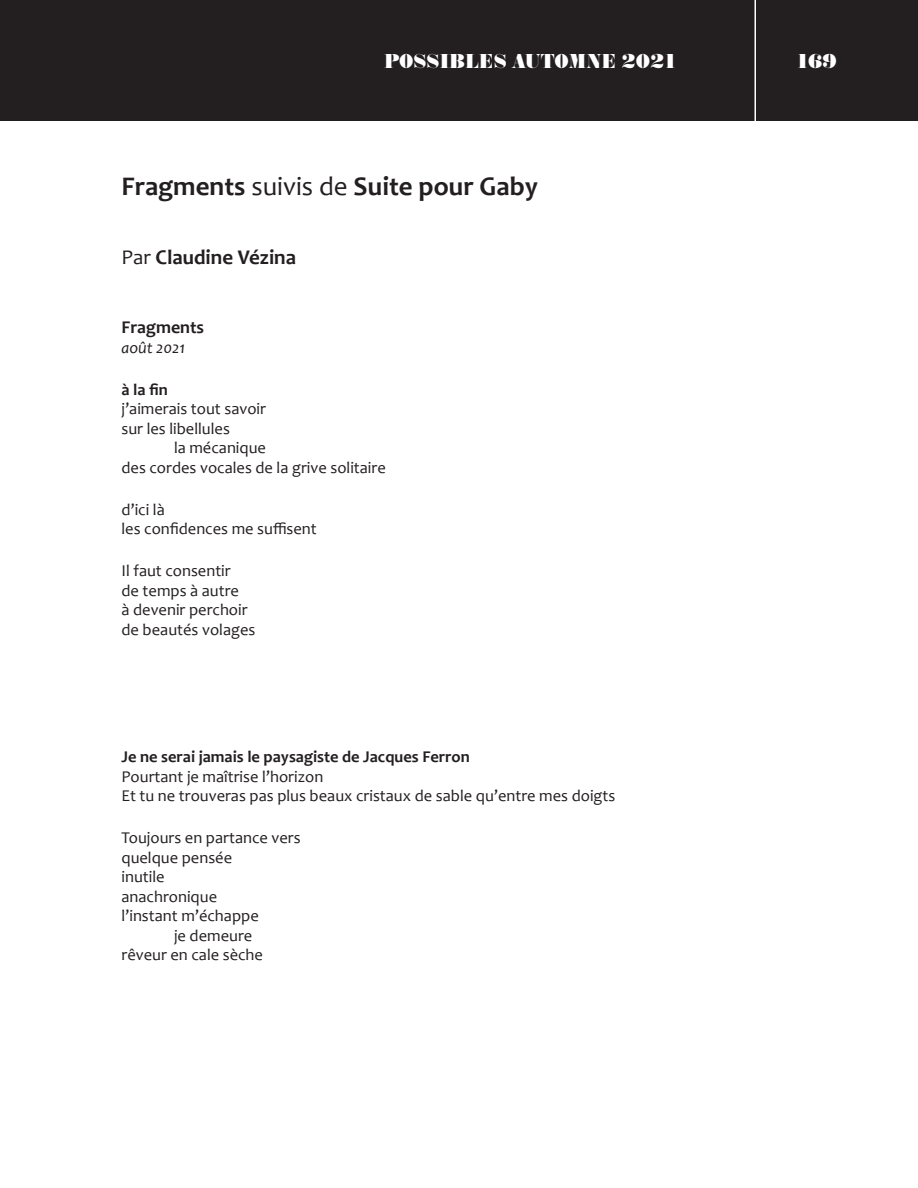
<style>
.page{position:relative;width:918px;height:1188px;background:#fff}
.page>*{position:absolute;margin:0;border:0;box-sizing:border-box;transform-origin:0 0}
.Titre_poésie{font:700 27px "Candara";color:#231f20}
.t1{font:800 21px "Annlie LT";color:#fff}
.Auteur_poésie{font:700 21px "Candara";color:#231f20}
.Sous-titre_poésie{font:700 18px "Candara";color:#231f20}
.Corps_poésie{font:16.5px "Candara";color:#231f20}
.Corps_poésie_plus{font:700 16.5px "Candara";color:#231f20}
.Corps_poésie_plus-2{font:16.5px "Candara";color:#231f20}
.Corps_poésie-2{font:italic 16.5px "Candara";color:#231f20}
.s1{font-weight:400}
</style>
<div class="page">
<div style="left:0;top:0;width:918px;height:122px;background:#231f20"></div>
<hr style="left:754px;top:0;width:2px;height:122px;background:#fff">
<p class="t1" style="left:384px;top:49px;width:295px">POSSIBLES AUTOMNE 2021</p>
<p class="t1" style="left:795px;top:49px;width:43px">169</p>
<p class="Titre_poésie" style="left:122px;top:169px;width:418px">Fragments <span class="s1">suivis de</span> Suite pour Gaby</p>
<p class="Auteur_poésie" style="left:122px;top:244px;width:176px"><span class="s1">Par</span> Claudine Vézina</p>
<p class="Sous-titre_poésie" style="left:122px;top:316px;width:84px">Fragments</p>
<p class="Corps_poésie-2" style="left:122px;top:337px;width:65px">août 2021</p>
<p class="Corps_poésie_plus" style="left:122px;top:379px;width:48px">à la fin</p>
<p class="Corps_poésie" style="left:122px;top:398px;width:146px">j’aimerais tout savoir</p>
<p class="Corps_poésie" style="left:122px;top:418px;width:110px">sur les libellules</p>
<p class="Corps_poésie" style="left:174px;top:437px;width:94px">la mécanique</p>
<p class="Corps_poésie" style="left:122px;top:457px;width:266px">des cordes vocales de la grive solitaire</p>
<p class="Corps_poésie_plus-2" style="left:122px;top:499px;width:45px">d’ici là</p>
<p class="Corps_poésie" style="left:122px;top:518px;width:197px">les confidences me suffisent</p>
<p class="Corps_poésie_plus-2" style="left:122px;top:560px;width:111px">Il faut consentir</p>
<p class="Corps_poésie" style="left:122px;top:580px;width:119px">de temps à autre</p>
<p class="Corps_poésie" style="left:122px;top:599px;width:128px">à devenir perchoir</p>
<p class="Corps_poésie" style="left:122px;top:619px;width:135px">de beautés volages</p>
<p class="Corps_poésie_plus" style="left:122px;top:746px;width:350px">Je ne serai jamais le paysagiste de Jacques Ferron</p>
<p class="Corps_poésie" style="left:122px;top:766px;width:203px">Pourtant je maîtrise l’horizon</p>
<p class="Corps_poésie" style="left:122px;top:785px;width:495px">Et tu ne trouveras pas plus beaux cristaux de sable qu’entre mes doigts</p>
<p class="Corps_poésie_plus-2" style="left:122px;top:827px;width:181px">Toujours en partance vers</p>
<p class="Corps_poésie" style="left:122px;top:847px;width:112px">quelque pensée</p>
<p class="Corps_poésie" style="left:122px;top:866px;width:45px">inutile</p>
<p class="Corps_poésie" style="left:122px;top:886px;width:97px">anachronique</p>
<p class="Corps_poésie" style="left:122px;top:905px;width:139px">l’instant m’échappe</p>
<p class="Corps_poésie" style="left:174px;top:925px;width:80px">je demeure</p>
<p class="Corps_poésie" style="left:122px;top:944px;width:143px">rêveur en cale sèche</p>
</div>
